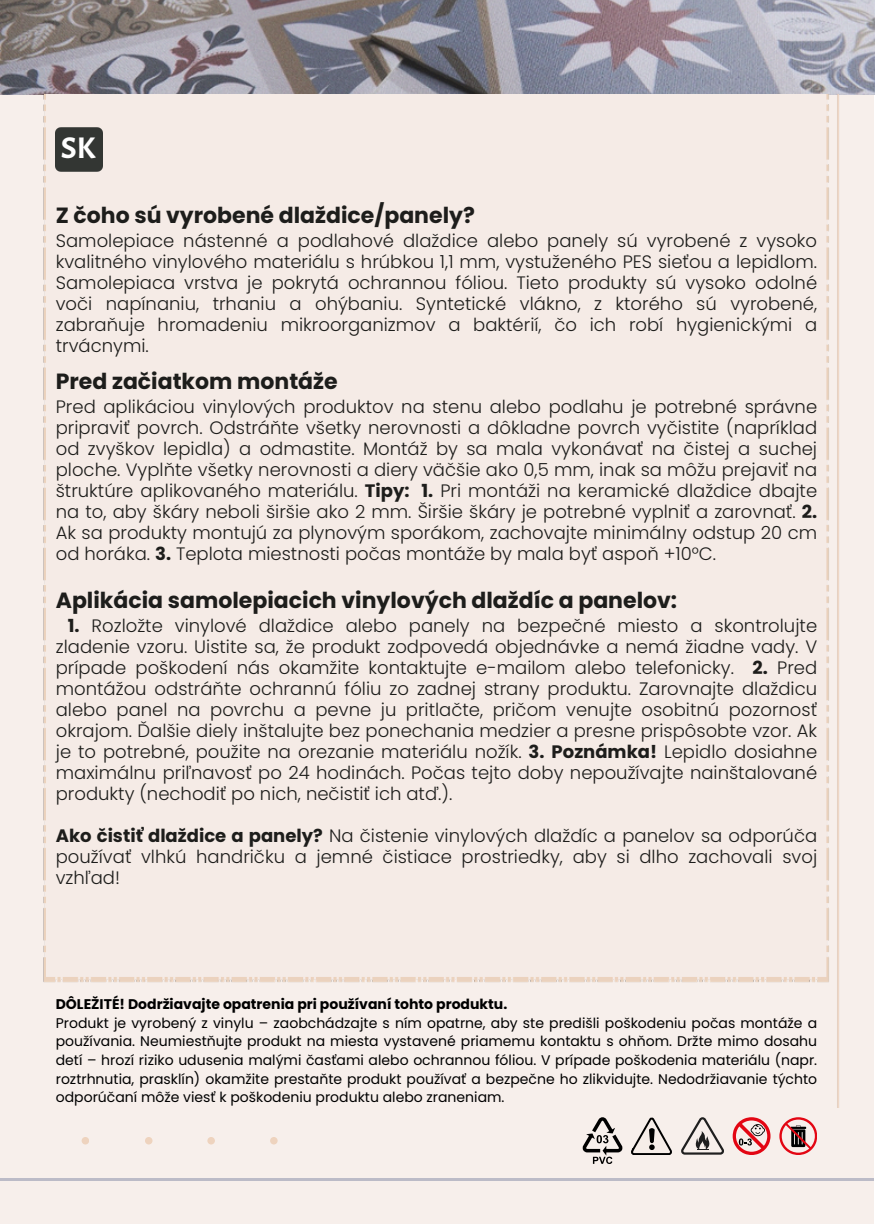
<style>
.page{position:relative;width:875px;height:1224px;background:#fff}
.page>*{position:absolute;margin:0;border:0;box-sizing:border-box;transform-origin:0 0}
.t1{font:700 32px "Alegreya Sans";color:#fff}
.t2{font:700 22px "Poppins";color:#1d1d1b}
.t3{font:300 18px/21px "Poppins";color:#1d1d1b;text-align:justify}
.t4{font:14px/18.6px "Poppins";color:#000;text-align:justify}
.t5{font:700 14px "Poppins";color:#000}
.s1{font-weight:700}
</style>
<div class="page">
<div style="left:0;top:1px;width:873px;height:1223px;background:#f6ede8"></div>
<hr style="left:0;top:1179px;width:873px;height:1px;background:#b1b0be">
<img style="left:0;top:0;width:874px;height:94px">
<img style="left:43px;top:95px;width:796px;height:1012px">
<div style="left:82px;top:1137px;width:7px;height:8px;background:#eed3be;border-radius:50%"></div>
<div style="left:145px;top:1137px;width:7px;height:8px;background:#eed3be;border-radius:50%"></div>
<div style="left:207px;top:1137px;width:8px;height:8px;background:#eed3be;border-radius:50%"></div>
<div style="left:270px;top:1137px;width:7px;height:8px;background:#eed3be;border-radius:50%"></div>
<div style="left:56px;top:128px;width:46px;height:43px;background:#333633"></div>
<svg style="left:582px;top:1117px;width:40px;height:47px"></svg>
<svg style="left:732px;top:1117px;width:37px;height:38px"></svg>
<svg style="left:681px;top:1117px;width:42px;height:38px"></svg>
<svg style="left:779px;top:1117px;width:37px;height:38px"></svg>
<svg style="left:631px;top:1118px;width:40px;height:37px"></svg>
<h2 class="t1" style="left:61px;top:132px;width:36px">SK</h2>
<h1 class="t2" style="left:56px;top:200px;width:420px">Z čoho sú vyrobené dlaždice/panely?</h1>
<h1 class="t3" style="left:56px;top:230px;width:762px">Samolepiace nástenné a podlahové dlaždice alebo panely sú vyrobené z vysoko kvalitného vinylového materiálu s hrúbkou 1,1 mm, vystuženého PES sieťou a lepidlom.<br>Samolepiaca vrstva je pokrytá ochrannou fóliou. Tieto produkty sú vysoko odolné voči napínaniu, trhaniu a ohýbaniu. Syntetické vlákno, z ktorého sú vyrobené, zabraňuje hromadeniu mikroorganizmov a baktérií, čo ich robí hygienickými a trvácnymi.</h1>
<p class="t2" style="left:56px;top:365px;width:283px">Pred začiatkom montáže</p>
<p class="t3" style="left:56px;top:396px;width:762px">Pred aplikáciou vinylových produktov na stenu alebo podlahu je potrebné správne pripraviť povrch. Odstráňte všetky nerovnosti a dôkladne povrch vyčistite (napríklad od zvyškov lepidla) a odmastite. Montáž by sa mala vykonávať na čistej a suchej ploche. Vyplňte všetky nerovnosti a diery väčšie ako 0,5 mm, inak sa môžu prejaviť na štruktúre aplikovaného materiálu. <span class="s1">Tipy: 1.</span> Pri montáži na keramické dlaždice dbajte na to, aby škáry neboli širšie ako 2 mm. Širšie škáry je potrebné vyplniť a zarovnať. <span class="s1">2.<br></span>Ak sa produkty montujú za plynovým sporákom, zachovajte minimálny odstup 20 cm od horáka. <span class="s1">3.</span> Teplota miestnosti počas montáže by mala byť aspoň +10°C.</p>
<p class="t2" style="left:56px;top:584px;width:622px">Aplikácia samolepiacich vinylových dlaždíc a panelov:</p>
<p class="t3" style="left:56px;top:615px;width:762px;text-indent:12px"><span class="s1">1.</span> Rozložte vinylové dlaždice alebo panely na bezpečné miesto a skontrolujte zladenie vzoru. Uistite sa, že produkt zodpovedá objednávke a nemá žiadne vady. V prípade poškodení nás okamžite kontaktujte e-mailom alebo telefonicky. <span class="s1">2.</span> Pred montážou odstráňte ochrannú fóliu zo zadnej strany produktu. Zarovnajte dlaždicu alebo panel na povrchu a pevne ju pritlačte, pričom venujte osobitnú pozornosť okrajom. Ďalšie diely inštalujte bez ponechania medzier a presne prispôsobte vzor. Ak je to potrebné, použite na orezanie materiálu nožík. <span class="s1">3. Poznámka!</span> Lepidlo dosiahne maximálnu priľnavosť po 24 hodinách. Počas tejto doby nepoužívajte nainštalované produkty (nechodiť po nich, nečistiť ich atď.).</p>
<p class="t3" style="left:56px;top:825px;width:762px"><span class="s1">Ako čistiť dlaždice a panely?</span> Na čistenie vinylových dlaždíc a panelov sa odporúča používať vlhkú handričku a jemné čistiace prostriedky, aby si dlho zachovali svoj vzhľad!</p>
<h2 class="t5" style="left:56px;top:994px;width:453px">DÔLEŽITÉ! Dodržiavajte opatrenia pri používaní tohto produktu.</h2>
<h2 class="t4" style="left:56px;top:1013px;width:762px">Produkt je vyrobený z vinylu – zaobchádzajte s ním opatrne, aby ste predišli poškodeniu počas montáže a používania. Neumiestňujte produkt na miesta vystavené priamemu kontaktu s ohňom. Držte mimo dosahu detí – hrozí riziko udusenia malými časťami alebo ochrannou fóliou. V prípade poškodenia materiálu (napr. roztrhnutia, prasklín) okamžite prestaňte produkt používať a bezpečne ho zlikvidujte. Nedodržiavanie týchto odporúčaní môže viesť k poškodeniu produktu alebo zraneniam.</h2>
</div>
